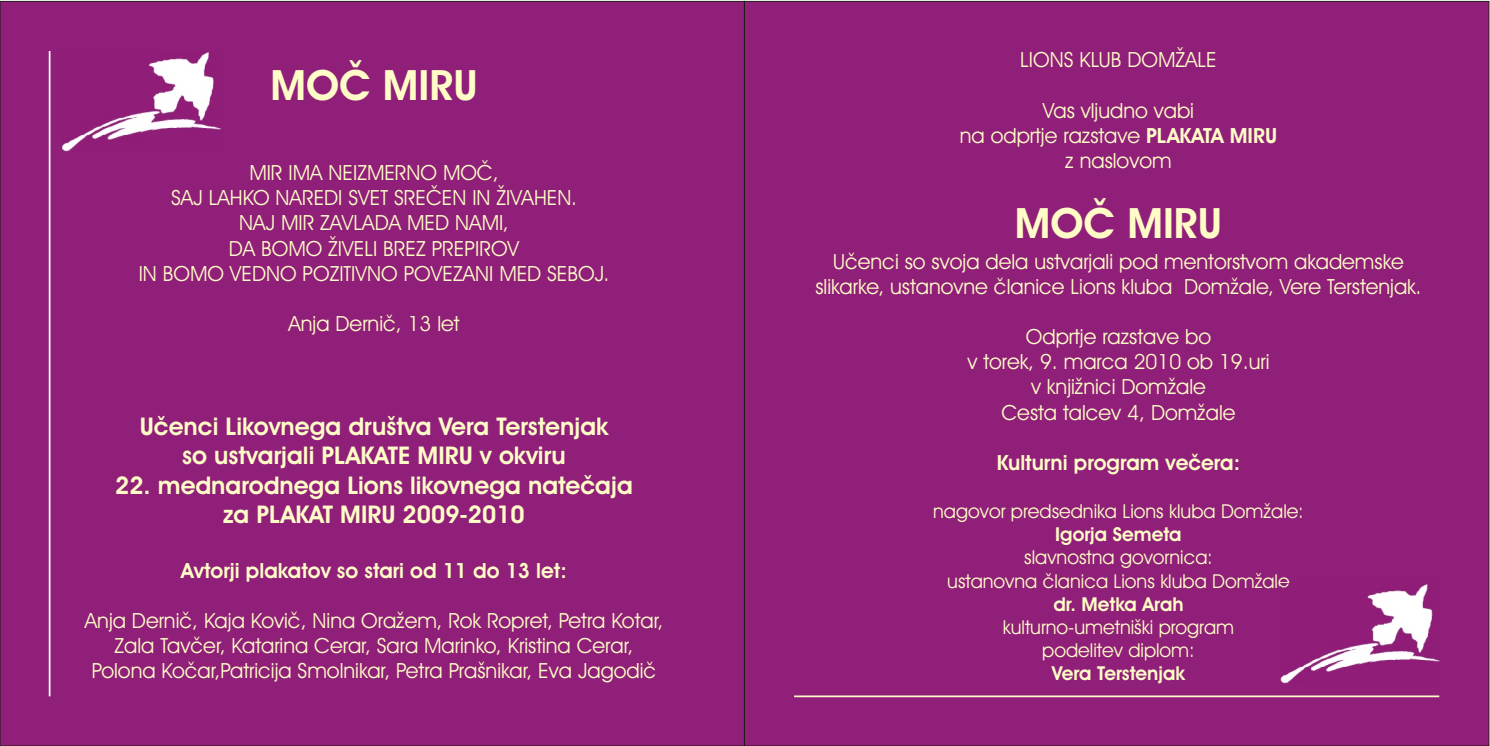
<style>
.page{position:relative;width:1490px;height:746px;background:#fff}
.page>*{position:absolute;margin:0;border:0;box-sizing:border-box;transform-origin:0 0}
.t1{font:700 42px "Avant Garde Bk BT";color:#fffcc7}
.t2{font:700 24.5px/29.2px "Avant Garde Bk BT";color:#fffcc7;text-align:center}
.t3{font:21px/25.2px "Avant Garde Bk BT";color:#fffcc7;text-align:center}
.t4{font:700 21px "Avant Garde Bk BT";color:#fffcc7}
.t5{font:19.25px/23.1px "Avant Garde Bk BT";color:#fffcc7;text-align:center}
.t6{font:700 19.25px "Avant Garde Bk BT";color:#fffcc7}
.s1{font-weight:700}
</style>
<div class="page">
<div style="left:0;top:1px;width:744px;height:745px;background:#8f1f78;border:1px solid #1f1a17"></div>
<hr style="left:49px;top:51px;width:1px;height:645px;background:#fff">
<img style="left:62px;top:52px;width:159px;height:99px">
<div style="left:744px;top:1px;width:744px;height:745px;background:#8f1f78;border:1px solid #1f1a17"></div>
<hr style="left:794px;top:695px;width:645px;height:2px;background:#fffcc7">
<img style="left:1280px;top:583px;width:159px;height:100px">
<h1 class="t1" style="left:270px;top:68px;width:208px">MOÈ MIRU</h1>
<p class="t3" style="left:139px;top:162px;width:472px">MIR IMA NEIZMERNO MOÈ,<br>SAJ LAHKO NAREDI SVET SREÈEN IN ŽIVAHEN.<br>NAJ MIR ZAVLADA MED NAMI,<br>DA BOMO ŽIVELI BREZ PREPIROV<br>IN BOMO VEDNO POZITIVNO POVEZANI MED SEBOJ.</p>
<p class="t3" style="left:288px;top:313px;width:173px">Anja Derniè, 13 let</p>
<p class="t2" style="left:140px;top:414px;width:470px">Uèenci Likovnega društva Vera Terstenjak so ustvarjali PLAKATE MIRU v okviru</p>
<p class="t2" style="left:115px;top:472px;width:519px">22. mednarodnega Lions likovnega nateèaja za PLAKAT MIRU 2009-2010</p>
<p class="t4" style="left:181px;top:562px;width:387px">Avtorji plakatov so stari od 11 do 13 let:</p>
<p class="t3" style="left:85px;top:610px;width:580px">Anja Derniè, Kaja Koviè, Nina Oražem, Rok Ropret, Petra Kotar,<br>Zala Tavèer, Katarina Cerar, Sara Marinko, Kristina Cerar,<br>Polona Koèar,Patricija Smolnikar, Petra Prašnikar, Eva Jagodiè</p>
<p class="t3" style="left:1020px;top:49px;width:198px">LIONS KLUB DOMŽALE</p>
<p class="t3" style="left:959px;top:100px;width:319px">Vas vljudno vabi<br>na odprtje razstave <span class="s1">PLAKATA MIRU </span>z naslovom</p>
<h1 class="t1" style="left:1014px;top:206px;width:208px">MOÈ MIRU</h1>
<p class="t3" style="left:815px;top:250px;width:607px">Uèenci so svoja dela ustvarjali pod mentorstvom akademske slikarke, ustanovne èlanice Lions kluba Domžale, Vere Terstenjak.</p>
<p class="t3" style="left:967px;top:326px;width:303px">Odprtje razstave bo<br>v torek, 9. marca 2010 ob 19.uri v knjižnici Domžale<br>Cesta talcev 4, Domžale</p>
<p class="t4" style="left:996px;top:454px;width:245px">Kulturni program veèera:</p>
<p class="t5" style="left:933px;top:502px;width:372px">nagovor predsednika Lions kluba Domžale:</p>
<p class="t6" style="left:1055px;top:526px;width:128px">Igorja Semeta</p>
<p class="t5" style="left:947px;top:548px;width:344px">slavnostna govornica:<br>ustanovna èlanica Lions kluba Domžale</p>
<p class="t6" style="left:1053px;top:595px;width:132px">dr. Metka Arah</p>
<p class="t5" style="left:1002px;top:617px;width:233px">kulturno-umetniški program podelitev diplom:</p>
<p class="t6" style="left:1051px;top:665px;width:135px">Vera Terstenjak</p>
</div>
